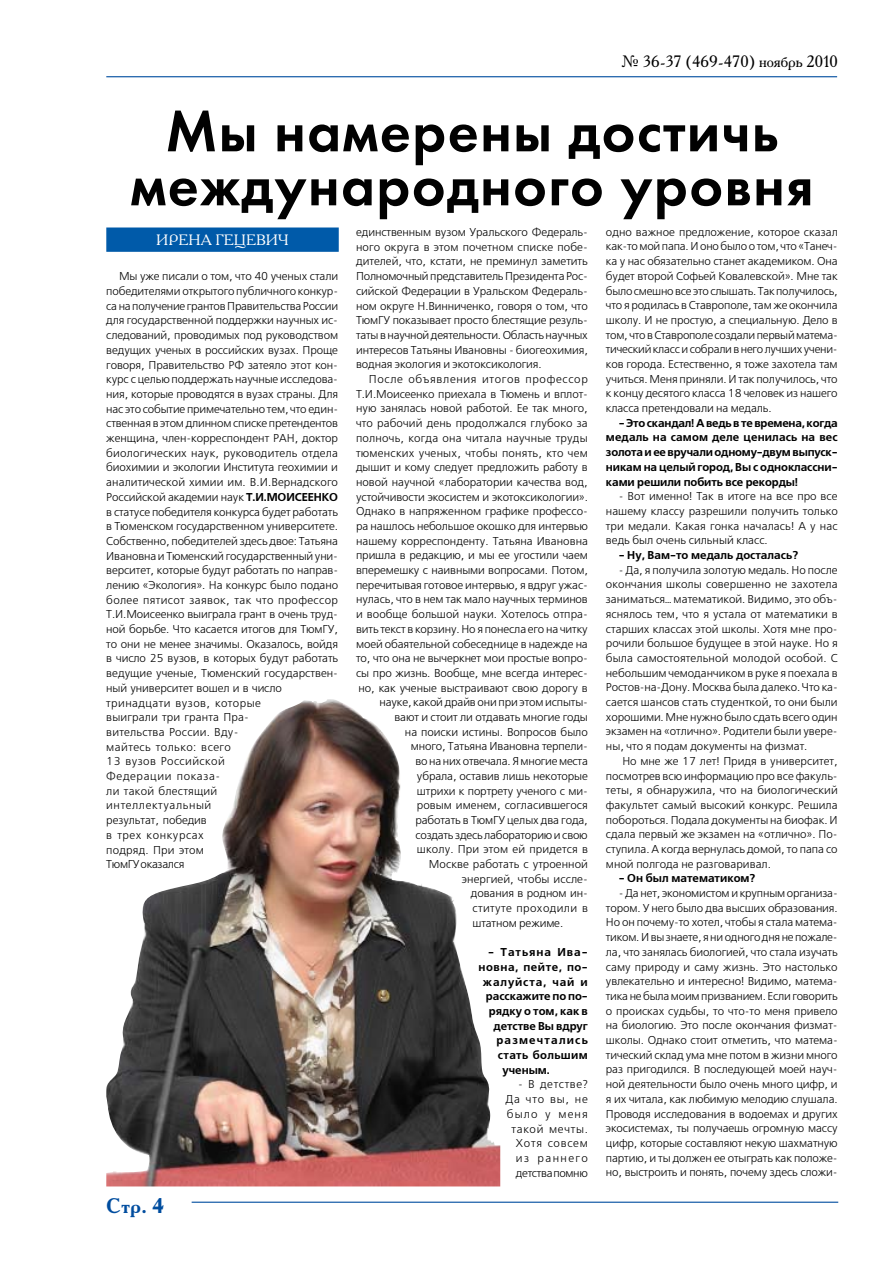
<style>
.page{position:relative;width:893px;height:1263px;background:#fff}
.page>*{position:absolute;margin:0;border:0;box-sizing:border-box;transform-origin:0 0}
.t1{font:60px/54px "Futura Demi C";letter-spacing:.02em;color:#010101;text-align:center}
.t2{font:700 21px "Academy C";color:#004d9f}
.t3{font:16.5px "Academy C";color:#000}
.t4{font:15px "Academy C";color:#fff}
.t5{font:11.4px/14.7px "Free Set C";letter-spacing:-.01em;color:#010101;text-align:justify}
.t6{font:700 11.4px/14.7px "Free Set C";color:#010101;text-align:justify}
.t7{font:11.4px/14.7px "Free Set C";letter-spacing:.06em;color:#010101;text-align:right}
.t8{font:11.4px "Free Set C";letter-spacing:.01em;color:#010101}
.t9{font:11.4px "Free Set C";letter-spacing:.015em;color:#010101}
.t10{font:11.4px "Free Set C";letter-spacing:.02em;color:#010101}
.t11{font:11.4px "Free Set C";letter-spacing:.055em;color:#010101}
.t12{font:11.4px "Free Set C";letter-spacing:.035em;color:#010101}
.t13{font:700 11.4px "Free Set C";letter-spacing:.045em;color:#010101}
.t14{font:700 11.4px "Free Set C";letter-spacing:.075em;color:#010101}
.t15{font:700 11.4px "Free Set C";letter-spacing:.08em;color:#010101}
.t16{font:700 11.4px "Free Set C";letter-spacing:.1em;color:#010101}
.t17{font:700 11.4px "Free Set C";letter-spacing:.03em;color:#010101}
.s1{font-weight:700}
</style>
<div class="page">
<hr style="left:192px;top:1201px;width:646px;height:2px;background:#004d9f">
<hr style="left:106px;top:76px;width:731px;height:1px;background:#004d9f">
<div style="left:141px;top:1208px;width:6px;height:7px;border:3px solid #fff;border-radius:50%"></div>
<img style="left:106px;top:699px;width:394px;height:487px">
<div style="left:106px;top:227px;width:233px;height:25px;background:#005aa9;border:2px solid #005aa9"></div>
<h3 class="t3" style="left:621px;top:51px;width:218px">№ 36-37 (469-470) ноябрь 2010</h3>
<h1 class="t1" style="left:130px;top:104px;width:685px">Мы намерены достичь международного уровня</h1>
<h3 class="t4" style="left:156px;top:230px;width:134px">Ирена гецевич</h3>
<p class="t5" style="left:106px;top:269px;width:233px;text-align:left;text-indent:13px">Мы уже писали о том, что 40 ученых стали победителями открытого публичного конкур&shy;са на получение грантов Правительства России для государственной поддержки научных ис&shy;следований, проводимых под руководством ведущих ученых в российских вузах. Проще говоря, Правительство РФ затеяло этот кон&shy;курс с целью поддержать научные исследова&shy;ния, которые проводятся в вузах страны. Для нас это событие примечательно тем, что един&shy;ственная в этом длинном списке претендентов женщина, член-корреспондент РАН, доктор биологических наук, руководитель отдела биохимии и экологии Института геохимии и аналитической химии им. В.И.Вернадского Российской академии наук <span class="s1">Т.И.Моисеенко </span>в статусе победителя конкурса будет работать в Тюменском государственном университете.<br>Собственно, победителей здесь двое: Татьяна Ивановна и Тюменский государственный уни&shy;верситет, которые будут работать по направ&shy;лению «Экология». На конкурс было подано более пятисот заявок, так что профессор Т.И.Моисеенко выиграла грант в очень труд&shy;ной борьбе. Что касается итогов для ТюмГУ, то они не менее значимы. Оказалось, войдя в число 25 вузов, в которых будут работать ведущие ученые, Тюменский государствен&shy;ный университет вошел и в число тринадцати вузов, которые<br>выиграли три гранта Пра-<br>вительства России. Вду-<br>майтесь только: всего<br>13 вузов Российской<br>Федерации показа-<br>ли такой блестящий<br>интеллектуальный<br>результат, победив<br>в трех конкурсах<br>подряд. При этом<br>ТюмГУ оказался</p>
<h2 class="t2" style="left:106px;top:1192px;width:59px">Стр. 4</h2>
<p class="t5" style="left:356px;top:225px;width:233px">единственным вузом Уральского Федераль&shy;ного округа в этом почетном списке побе&shy;дителей, что, кстати, не преминул заметить Полномочный представитель Президента Рос&shy;сийской Федерации в Уральском Федераль&shy;ном округе Н.Винниченко, говоря о том, что ТюмГУ показывает просто блестящие резуль&shy;таты в научной деятельности. Область научных интересов Татьяны Ивановны - биогеохимия, водная экология и экотоксикология.</p>
<p class="t11" style="left:369px;top:372px;width:220px">После объявления итогов профессор</p>
<p class="t5" style="left:356px;top:387px;width:233px">Т.И.Моисеенко приехала в Тюмень и вплот-</p>
<p class="t5" style="left:356px;top:401px;width:233px">ную занялась новой работой. Ее так много,</p>
<p class="t8" style="left:356px;top:416px;width:233px">что рабочий день продолжался глубоко за</p>
<p class="t9" style="left:356px;top:431px;width:233px">полночь, когда она читала научные труды</p>
<p class="t10" style="left:356px;top:446px;width:233px">тюменских ученых, чтобы понять, кто чем</p>
<p class="t5" style="left:356px;top:460px;width:233px">дышит и кому следует предложить работу в</p>
<p class="t5" style="left:356px;top:475px;width:233px">новой научной «лаборатории качества вод,</p>
<p class="t5" style="left:356px;top:489px;width:233px">устойчивости экосистем и экотоксикологии».</p>
<p class="t5" style="left:356px;top:504px;width:233px">Однако в напряженном графике профессо-</p>
<p class="t5" style="left:356px;top:519px;width:233px">ра нашлось небольшое окошко для интервью</p>
<p class="t5" style="left:356px;top:534px;width:233px">нашему корреспонденту. Татьяна Ивановна</p>
<p class="t5" style="left:356px;top:548px;width:233px">пришла в редакцию, и мы ее угостили чаем</p>
<p class="t5" style="left:356px;top:563px;width:233px">вперемешку с наивными вопросами. Потом,</p>
<p class="t5" style="left:356px;top:578px;width:233px">перечитывая готовое интервью, я вдруг ужас-</p>
<p class="t5" style="left:356px;top:592px;width:233px">нулась, что в нем так мало научных терминов</p>
<p class="t5" style="left:356px;top:607px;width:233px">и вообще большой науки. Хотелось отпра-</p>
<p class="t5" style="left:356px;top:622px;width:233px">вить текст в корзину. Но я понесла его на читку</p>
<p class="t5" style="left:356px;top:636px;width:233px">моей обаятельной собеседнице в надежде на</p>
<p class="t5" style="left:356px;top:651px;width:233px">то, что она не вычеркнет мои простые вопро-</p>
<p class="t5" style="left:356px;top:666px;width:233px">сы про жизнь. Вообще, мне всегда интерес-</p>
<p class="t5" style="left:358px;top:681px;width:231px">но, как ученые выстраивают свою дорогу в</p>
<p class="t5" style="left:379px;top:695px;width:210px">науке, какой драйв они при этом испыты-</p>
<p class="t5" style="left:394px;top:710px;width:195px">вают и стоит ли отдавать многие годы</p>
<p class="t5" style="left:405px;top:725px;width:184px">на поиски истины. Вопросов было</p>
<p class="t5" style="left:411px;top:739px;width:178px">много, Татьяна Ивановна терпели-</p>
<p class="t5" style="left:415px;top:754px;width:174px">во на них отвечала. Я многие места</p>
<p class="t5" style="left:417px;top:769px;width:172px">убрала, оставив лишь некоторые</p>
<p class="t5" style="left:417px;top:783px;width:172px">штрихи к портрету ученого с ми-</p>
<p class="t5" style="left:417px;top:798px;width:172px">ровым именем, согласившегося</p>
<p class="t5" style="left:415px;top:813px;width:174px">работать в ТюмГУ целых два года,</p>
<p class="t5" style="left:415px;top:827px;width:174px">создать здесь лабораторию и свою</p>
<p class="t8" style="left:417px;top:843px;width:173px">школу. При этом ей придется в</p>
<p class="t5" style="left:429px;top:857px;width:160px">Москве работать с утроенной</p>
<p class="t5" style="left:462px;top:872px;width:127px">энергией, чтобы иссле-</p>
<p class="t5" style="left:471px;top:886px;width:118px">дования в родном ин-</p>
<p class="t12" style="left:472px;top:901px;width:117px">ституте проходили в</p>
<p class="t5" style="left:472px;top:916px;width:92px">штатном режиме.</p>
<p class="t15" style="left:488px;top:945px;width:101px">- Татьяна Ива-</p>
<p class="t13" style="left:478px;top:960px;width:111px">новна, пейте, по-</p>
<p class="t14" style="left:483px;top:975px;width:106px">жалуйста, чай и</p>
<p class="t6" style="left:486px;top:989px;width:103px">расскажите по по-</p>
<p class="t6" style="left:489px;top:1004px;width:100px">рядку о том, как в</p>
<p class="t6" style="left:493px;top:1019px;width:96px">детстве Вы вдруг</p>
<p class="t16" style="left:496px;top:1033px;width:93px">размечтались</p>
<p class="t17" style="left:498px;top:1048px;width:91px">стать большим</p>
<p class="t6" style="left:502px;top:1063px;width:49px">ученым.</p>
<p class="t7" style="left:505px;top:1077px;width:84px">- В детстве?<br>Да что вы, не было у меня такой мечты.<br>Хотя совсем из раннего детства помню</p>
<p class="t5" style="left:606px;top:225px;width:233px">одно важное предложение, которое сказал как-то мой папа. И оно было о том, что «Танеч&shy;ка у нас обязательно станет академиком. Она будет второй Софьей Ковалевской». Мне так было смешно все это слышать. Так получилось, что я родилась в Ставрополе, там же окончила школу. И не простую, а специальную. Дело в том, что в Ставрополе создали первый матема&shy;тический класс и собрали в него лучших учени&shy;ков города. Естественно, я тоже захотела там учиться. Меня приняли. И так получилось, что к концу десятого класса 18 человек из нашего класса претендовали на медаль.</p>
<p class="t6" style="left:606px;top:416px;width:233px;text-indent:13px">- Это скандал! А ведь в те времена, когда медаль на самом деле ценилась на вес золота и ее вручали одному-двум выпуск&shy;никам на целый город, Вы с одноклассни&shy;ками решили побить все рекорды!</p>
<p class="t5" style="left:606px;top:489px;width:233px;text-indent:13px">- Вот именно! Так в итоге на все про все нашему классу разрешили получить только три медали. Какая гонка началась! А у нас ведь был очень сильный класс.</p>
<p class="t6" style="left:619px;top:548px;width:181px">- Ну, Вам-то медаль досталась?</p>
<p class="t5" style="left:606px;top:563px;width:233px;text-indent:13px">- Да, я получила золотую медаль. Но после окончания школы совершенно не захотела заниматься… математикой. Видимо, это объ&shy;яснялось тем, что я устала от математики в старших классах этой школы. Хотя мне про&shy;рочили большое будущее в этой науке. Но я была самостоятельной молодой особой. С небольшим чемоданчиком в руке я поехала в Ростов-на-Дону. Москва была далеко. Что ка&shy;сается шансов стать студенткой, то они были хорошими. Мне нужно было сдать всего один экзамен на «отлично». Родители были увере&shy;ны, что я подам документы на физмат.</p>
<p class="t5" style="left:606px;top:754px;width:233px;text-indent:16px">Но мне же 17 лет! Придя в университет, посмотрев всю информацию про все факуль&shy;теты, я обнаружила, что на биологический факультет самый высокий конкурс. Решила побороться. Подала документы на биофак. И сдала первый же экзамен на «отлично». По&shy;ступила. А когда вернулась домой, то папа со мной полгода не разговаривал.</p>
<p class="t6" style="left:619px;top:871px;width:138px">- Он был математиком?</p>
<p class="t5" style="left:606px;top:886px;width:233px;text-indent:13px">- Да нет, экономистом и крупным организа&shy;тором. У него было два высших образования.<br>Но он почему-то хотел, чтобы я стала матема&shy;тиком. И вы знаете, я ни одного дня не пожале&shy;ла, что занялась биологией, что стала изучать саму природу и саму жизнь. Это настолько увлекательно и интересно! Видимо, матема&shy;тика не была моим призванием. Если говорить о происках судьбы, то что-то меня привело на биологию. Это после окончания физмат&shy;школы. Однако стоит отметить, что матема&shy;тический склад ума мне потом в жизни много раз пригодился. В последующей моей науч&shy;ной деятельности было очень много цифр, и я их читала, как любимую мелодию слушала.<br>Проводя исследования в водоемах и других экосистемах, ты получаешь огромную массу цифр, которые составляют некую шахматную партию, и ты должен ее отыграть как положе&shy;но, выстроить и понять, почему здесь сложи-</p>
</div>
